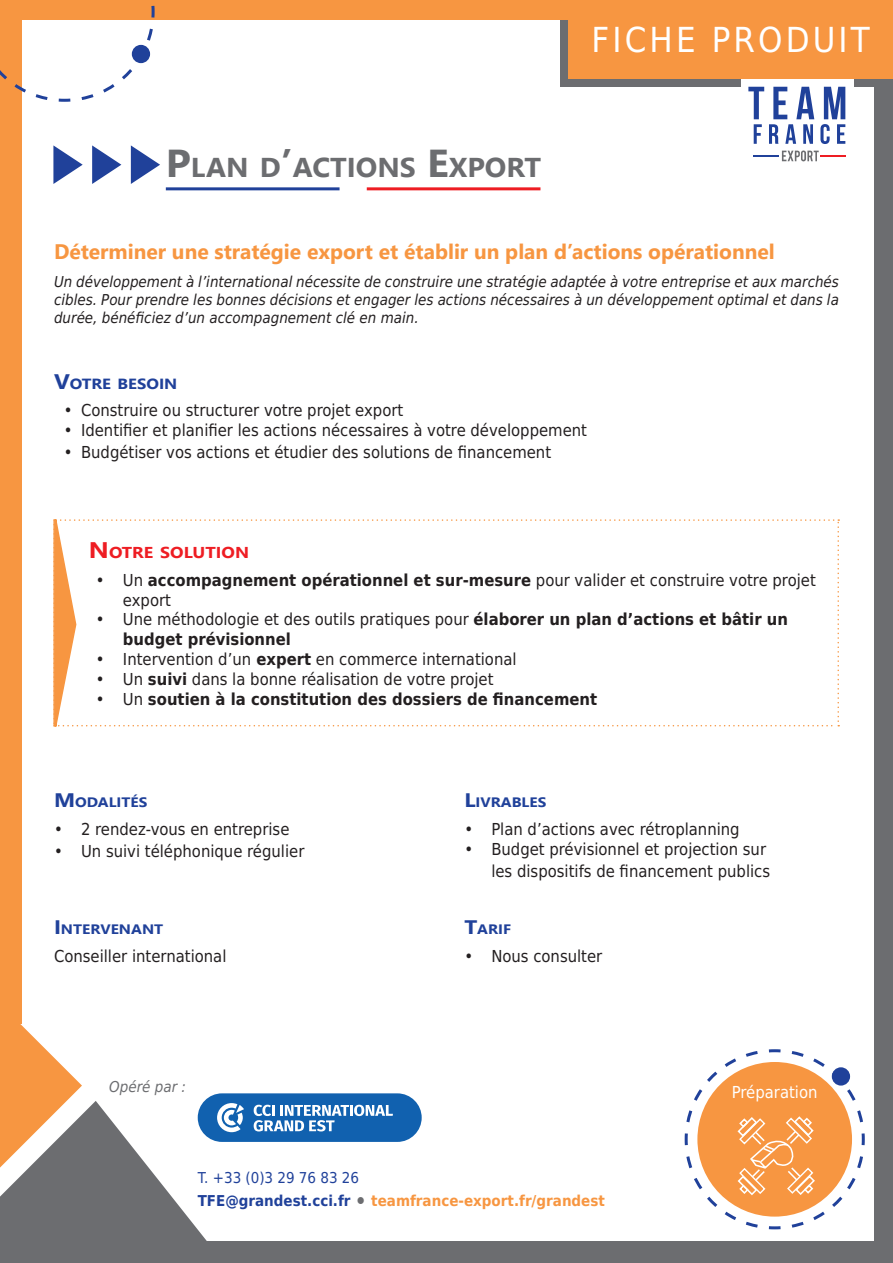
<style>
.page{position:relative;width:893px;height:1263px;background:#fff}
.page>*{position:absolute;margin:0;border:0;box-sizing:border-box;transform-origin:0 0}
.t1{font:34.5px "DejaVu Sans Condensed";letter-spacing:.09em;color:#fff}
.t2{font:700 27.15px "Nirmala UI";color:#6c6d70;scale:1.05 1}
.t3{font:700 21px "Nirmala UI";color:#f79641}
.t4{font:16.5px/21.6px "DejaVu Sans Condensed";color:#231f20;text-align:right}
.t5{font:700 16.5px/19.8px "DejaVu Sans Condensed";color:#231f20}
.t6{font:16.5px "DejaVu Sans Condensed";color:#fff}
.t7{font:700 15.75px "Nirmala UI";color:#ee1d23;scale:1.13 1}
.t8{font:italic 15px/18px "DejaVu Sans Condensed";color:#231f20;text-align:justify}
.t9{font:700 15px "DejaVu Sans Condensed";color:#f79641}
.t10{font:15px "DejaVu Sans Condensed";color:#20419a}
.t11{font:italic 15px "DejaVu Sans Condensed";color:#6c6d70}
.t12{font:700 14.7px "Nirmala UI";color:#20419a;scale:1.13 1}
.t13{font:700 13.65px "Nirmala UI";color:#20419a;scale:1.13 1}
.s1{font-size:38.85px}
.s2{font-size:21px}
.s3{font-size:22.5px}
.s4{font-weight:700}
.s5{font-weight:400}
.s6{font-size:19.5px}
.s7{color:#20419a}
.s8{color:#6c6d70}
</style>
<div class="page">
<hr style="left:166px;top:187px;width:174px;height:3px;background:#20419a">
<hr style="left:367px;top:187px;width:173px;height:3px;background:#ee1d23">
<svg style="left:53px;top:145px;width:30px;height:39px"></svg>
<svg style="left:92px;top:145px;width:29px;height:39px"></svg>
<svg style="left:131px;top:145px;width:29px;height:39px"></svg>
<svg style="left:53px;top:519px;width:786px;height:208px"></svg>
<svg style="left:684px;top:1049px;width:181px;height:181px"></svg>
<div style="left:561px;top:19px;width:332px;height:68px;background:#6c6d70"></div>
<div style="left:741px;top:68px;width:113px;height:23px;background:#fff"></div>
<svg style="left:748px;top:87px;width:66px;height:57px"></svg>
<svg style="left:820px;top:87px;width:25px;height:57px"></svg>
<hr style="left:754px;top:155px;width:25px;height:2px;background:#20419a">
<hr style="left:820px;top:155px;width:25px;height:2px;background:#ee1d23">
<svg style="left:782px;top:150px;width:37px;height:11px"></svg>
<div style="left:0;top:0;width:21px;height:1024px;background:#f79641"></div>
<div style="left:0;top:0;width:623px;height:19px;background:#f79641"></div>
<div style="left:568px;top:0;width:325px;height:79px;background:#f79641"></div>
<div style="left:874px;top:83px;width:19px;height:1180px;background:#6c6d70"></div>
<div style="left:198px;top:1241px;width:695px;height:22px;background:#6c6d70"></div>
<svg style="left:0;top:5px;width:156px;height:98px"></svg>
<div style="left:132px;top:45px;width:18px;height:18px;background:#20419a;border-radius:50%"></div>
<div style="left:198px;top:1093px;width:224px;height:49px;background:#1161af;border-radius:24px"></div>
<svg style="left:0;top:1003px;width:244px;height:260px"></svg>
<svg style="left:254px;top:1105px;width:139px;height:26px"></svg>
<p class="t2" style="left:166px;top:145px;width:359px"><span class="s1">P</span>LAN D<span class="s1">’</span>ACTIONS <span class="s1">E</span>XPORT</p>
<p class="t1" style="left:592px;top:12px;width:280px">FICHE PRODUIT</p>
<p class="t3" style="left:54px;top:234px;width:722px">Déterminer une stratégie export et établir un plan d’actions opérationnel</p>
<p class="t8" style="left:54px;top:273px;width:786px">Un développement à l’international nécessite de construire une stratégie adaptée à votre entreprise et aux marchés cibles. Pour prendre les bonnes décisions et engager les actions nécessaires à un développement optimal et dans la durée, bénéficiez d’un accompagnement clé en main.</p>
<p class="t12" style="left:54px;top:372px;width:111px"><span class="s2">V</span>OTRE BESOIN</p>
<p class="t4" style="left:64px;top:399px;width:341px">• Construire ou structurer votre projet export</p>
<p class="t4" style="left:64px;top:419px;width:525px">• Identifier et planifier les actions nécessaires à votre développement</p>
<p class="t4" style="left:64px;top:441px;width:489px">• Budgétiser vos actions et étudier des solutions de financement</p>
<p class="t7" style="left:89px;top:539px;width:143px"><span class="s3">N</span> OTRE SOLUTION</p>
<p class="t4" style="left:123px;top:570px;width:694px;line-height:19.8px;text-align:left;text-indent:-27px">• Un <span class="s4">accompagnement opérationnel et sur-mesure</span> pour valider et construire votre projet export</p>
<p class="t5" style="left:123px;top:609px;width:667px;text-indent:-27px"><span class="s5">• Une méthodologie et des outils pratiques pour</span> élaborer un plan d’actions et bâtir un budget prévisionnel</p>
<p class="t4" style="left:96px;top:648px;width:422px">• Intervention d’un <span class="s4">expert</span> en commerce international</p>
<p class="t4" style="left:96px;top:668px;width:399px">• Un <span class="s4">suivi</span> dans la bonne réalisation de votre projet</p>
<p class="t5" style="left:96px;top:688px;width:503px"><span class="s5">• Un</span> soutien à la constitution des dossiers de financement</p>
<p class="t13" style="left:54px;top:791px;width:84px"><span class="s6">M</span>ODALITÉS</p>
<p class="t4" style="left:54px;top:818px;width:237px">• 2 rendez-vous en entreprise</p>
<p class="t4" style="left:54px;top:840px;width:252px">• Un suivi téléphonique régulier</p>
<p class="t13" style="left:54px;top:917px;width:98px"><span class="s6">I</span> NTERVENANT</p>
<p class="t4" style="left:54px;top:945px;width:174px">Conseiller international</p>
<p class="t11" style="left:109px;top:1076px;width:78px">Opéré par :</p>
<p class="t13" style="left:464px;top:791px;width:74px"><span class="s6">L</span>IVRABLES</p>
<p class="t4" style="left:464px;top:818px;width:277px">• Plan d’actions avec rétroplanning</p>
<p class="t4" style="left:464px;top:838px;width:307px">• Budget prévisionnel et projection sur les dispositifs de financement publics</p>
<p class="t13" style="left:464px;top:917px;width:43px"><span class="s6">T</span>ARIF</p>
<p class="t4" style="left:464px;top:945px;width:140px">• Nous consulter</p>
<p class="t6" style="left:732px;top:1079px;width:87px">Préparation</p>
<p class="t10" style="left:198px;top:1166px;width:163px">T. +33 (0)3 29 76 83 26</p>
<p class="t9" style="left:198px;top:1188px;width:409px"><span class="s7">TFE@grandest.cci.fr</span> <span class="s8">⚫</span> teamfrance-export.fr/grandest</p>
</div>
